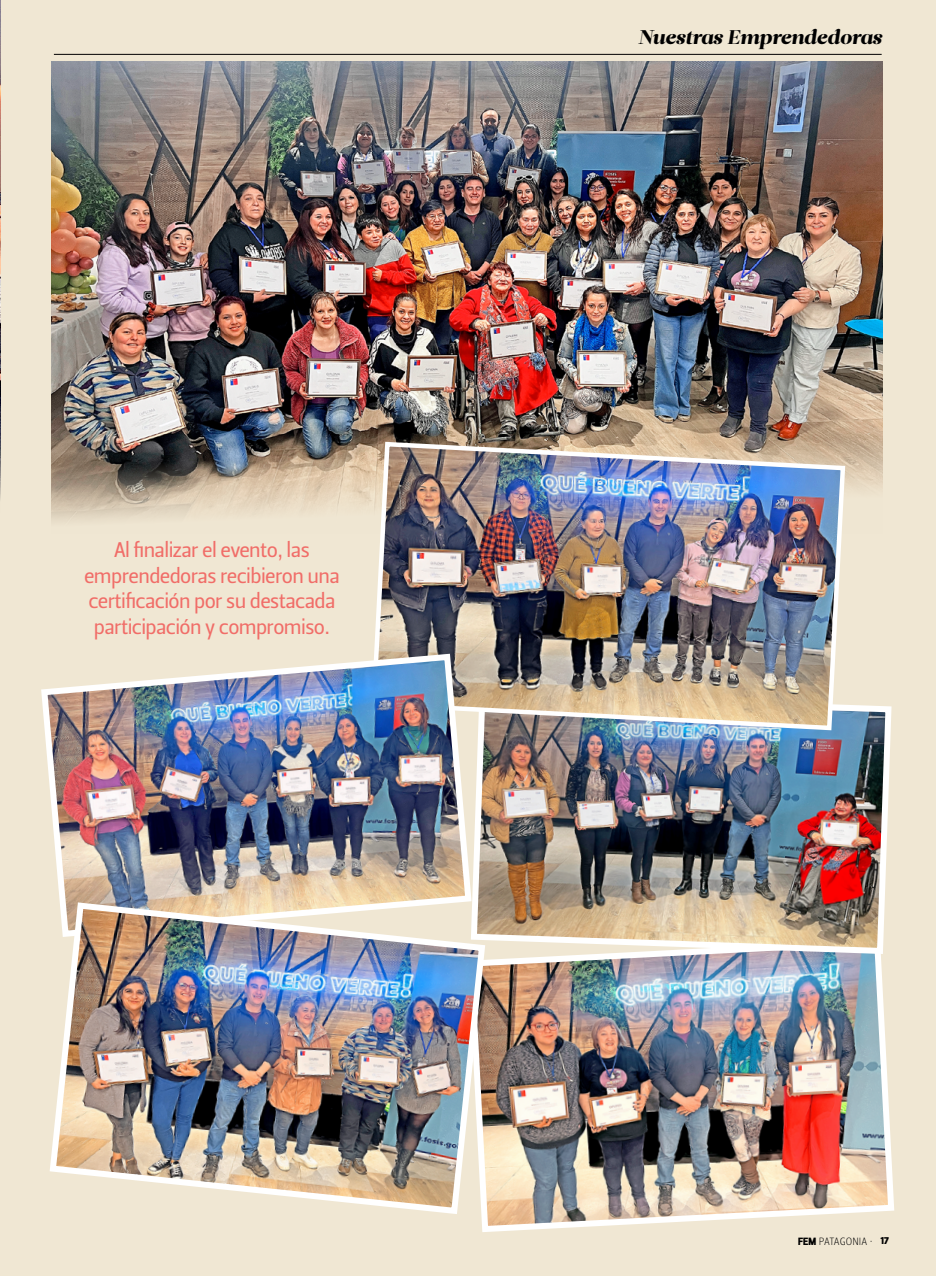
<style>
.page{position:relative;width:936px;height:1276px;background:#fff}
.page>*{position:absolute;margin:0;border:0;box-sizing:border-box;transform-origin:0 0}
.t1{font:21px/25.5px "Leitura Sans Grot 2";letter-spacing:-.03em;color:#f16d68;text-align:center}
.t2{font:italic 19.8px "Leitura Display";color:#000;scale:1.06 1}
.t3{font:10.5px "Leitura Sans Grot 1";letter-spacing:.005em;color:#000}
.s1{font-family:"Leitura Sans Grot 4"}
</style>
<div class="page">
<div style="left:0;top:0;width:935px;height:1276px;background:#f0e7d3"></div>
<img style="left:51px;top:62px;width:831px;height:459px">
<hr style="left:54px;top:54px;width:827px;height:1px;background:#000">
<img style="left:0;top:0;width:1px;height:499px">
<img style="left:481px;top:957px;width:413px;height:275px">
<img style="left:475px;top:705px;width:417px;height:252px">
<img style="left:369px;top:439px;width:478px;height:293px">
<img style="left:41px;top:650px;width:434px;height:249px">
<img style="left:49px;top:899px;width:439px;height:318px">
<p class="t1" style="left:84px;top:537px;width:257px">Al finalizar el evento, las emprendedoras recibieron una certificación por su destacada participación y compromiso.</p>
<p class="t2" style="left:638px;top:25px;width:231px">Nuestras Emprendedoras</p>
<p class="t3" style="left:798px;top:1235px;width:92px"><span class="s1">FEM</span> PATAGONIA · <span class="s1">17</span></p>
</div>
